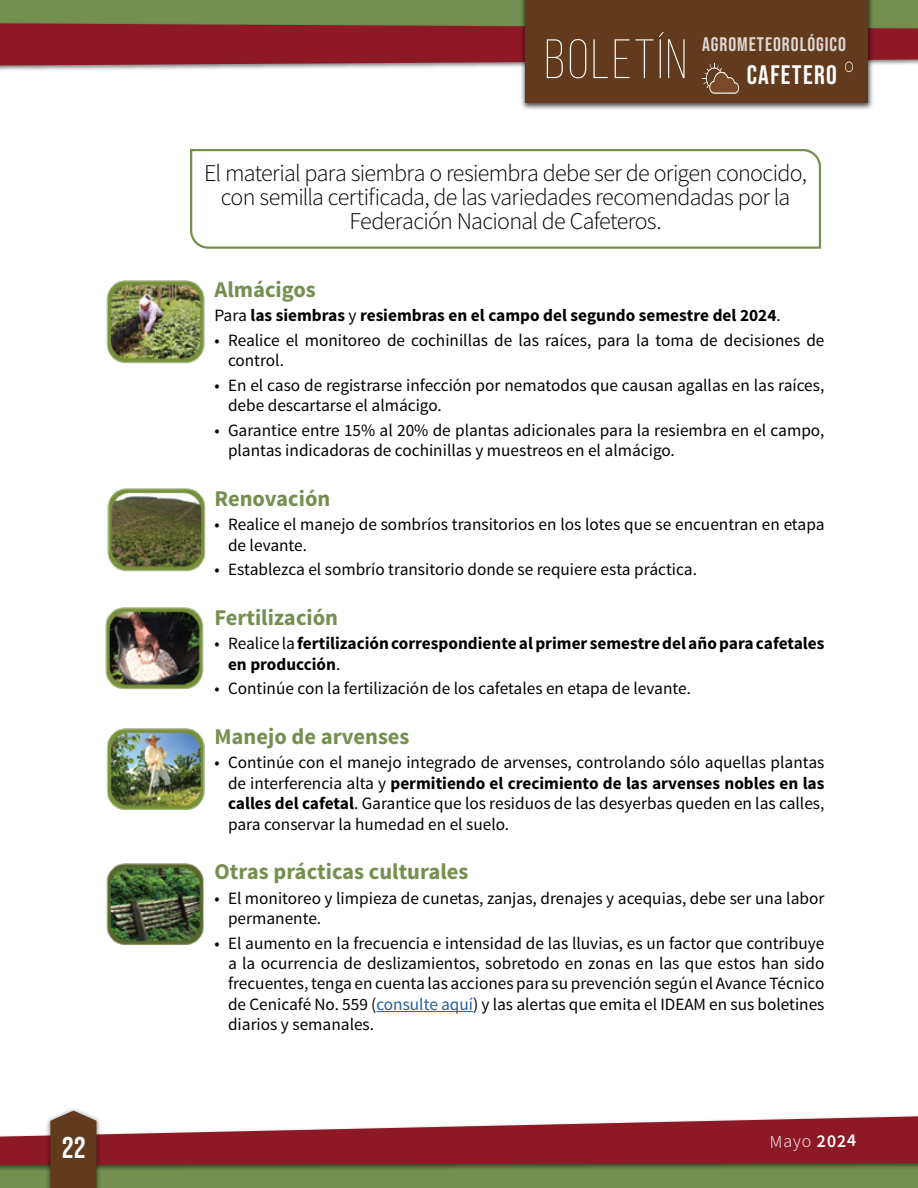
<style>
.page{position:relative;width:918px;height:1188px;background:#fff}
.page>*{position:absolute;margin:0;border:0;box-sizing:border-box;transform-origin:0 0}
.t1{font:300 55.35px "Bebas Neue";letter-spacing:.05em;color:#fff}
.t2{font:30px "Bebas Neue";color:#fff}
.t3{font:26.85px "Bebas Neue";letter-spacing:.05em;color:#fff}
.t4{font:300 24px/24px "Source Sans Pro";letter-spacing:-.03em;color:#000;text-align:center}
.t5{font:700 22.5px "Source Sans Pro";color:#758f50}
.t6{font:19.65px "Bebas Neue";letter-spacing:.05em;color:#fff}
.t7{font:300 18px "Source Sans Pro";color:#fff}
.t8{font:17.25px/20.4px "Source Sans Pro";color:#000}
.t9{font:700 17.25px/20.4px "Source Sans Pro";color:#000}
.s1{font-weight:400}
.s2{font-weight:700}
.s3{color:#215e9e}
.s4{font-weight:600}
</style>
<div class="page">
<div style="left:0;top:1143px;width:918px;height:45px;background:#758f50"></div>
<div style="left:0;top:0;width:918px;height:55px;background:#758f50"></div>
<div style="left:0;top:1114px;width:918px;height:58px;background:#000;opacity:.5"></div>
<svg style="left:0;top:1116px;width:918px;height:49px;fill:#8d1925"></svg>
<div style="left:520px;top:0;width:354px;height:111px;background:#000;opacity:.75"></div>
<div style="left:526px;top:0;width:342px;height:103px;background:#623a1d"></div>
<svg style="left:0;top:23px;width:918px;height:71px"></svg>
<div style="left:45px;top:1107px;width:57px;height:81px;background:#000;opacity:.5"></div>
<svg style="left:50px;top:1111px;width:47px;height:77px;background:#6a452a"></svg>
<hr style="left:376px;top:1011px;width:97px;height:1px;background:#215e9e">
<img style="left:106px;top:280px;width:99px;height:84px">
<img style="left:107px;top:488px;width:99px;height:84px">
<img style="left:105px;top:607px;width:99px;height:83px">
<img style="left:106px;top:728px;width:99px;height:82px">
<img style="left:106px;top:863px;width:98px;height:82px">
<svg style="left:190px;top:149px;width:632px;height:100px"></svg>
<h1 class="t1" style="left:545px;top:30px;width:144px">BOLETÍN</h1>
<p class="t6" style="left:702px;top:33px;width:145px">AGROMETEOROLÓGICO</p>
<h3 class="t3" style="left:747px;top:60px;width:92px">CAFETERO</h3>
<h3 class="t4" style="left:204px;top:161px;width:604px">El material para siembra o resiembra debe ser de origen conocido, con semilla certificada, de las variedades recomendadas por la<br>Federación Nacional de Cafeteros.</h3>
<h3 class="t5" style="left:215px;top:275px;width:103px">Almácigos</h3>
<p class="t9" style="left:215px;top:306px;width:568px"><span class="s1">Para</span> las siembras <span class="s1">y</span> resiembras en el campo del segundo semestre del 2024<span class="s1">.</span></p>
<p class="t8" style="left:228px;top:330px;width:598px;text-indent:-14px">• Realice el monitoreo de cochinillas de las raíces, para la toma de decisiones de control.</p>
<p class="t8" style="left:228px;top:375px;width:598px;text-indent:-14px">• En el caso de registrarse infección por nematodos que causan agallas en las raíces, debe descartarse el almácigo.</p>
<p class="t8" style="left:228px;top:420px;width:598px;text-indent:-14px">• Garantice entre 15% al 20% de plantas adicionales para la resiembra en el campo, plantas indicadoras de cochinillas y muestreos en el almácigo.</p>
<h3 class="t5" style="left:215px;top:484px;width:117px">Renovación</h3>
<p class="t8" style="left:228px;top:515px;width:598px;text-indent:-14px">• Realice el manejo de sombríos transitorios en los lotes que se encuentran en etapa de levante.</p>
<p class="t8" style="left:215px;top:560px;width:484px">• Establezca el sombrío transitorio donde se requiere esta práctica.</p>
<h3 class="t5" style="left:215px;top:603px;width:125px">Fertilización</h3>
<p class="t9" style="left:228px;top:634px;width:598px;text-indent:-14px"><span class="s1">• Realice la</span> fertilización correspondiente al primer semestre del año para cafetales en producción<span class="s1">.</span></p>
<p class="t8" style="left:215px;top:679px;width:478px">• Continúe con la fertilización de los cafetales en etapa de levante.</p>
<h3 class="t5" style="left:215px;top:722px;width:197px">Manejo de arvenses</h3>
<p class="t8" style="left:228px;top:753px;width:598px;text-align:justify;text-indent:-14px">• Continúe con el manejo integrado de arvenses, controlando sólo aquellas plantas de interferencia alta y <span class="s2">permitiendo el crecimiento de las arvenses nobles en las calles del cafetal</span>. Garantice que los residuos de las desyerbas queden en las calles, para conservar la humedad en el suelo.</p>
<h3 class="t5" style="left:215px;top:857px;width:255px">Otras prácticas culturales</h3>
<p class="t8" style="left:228px;top:888px;width:598px;text-indent:-14px">• El monitoreo y limpieza de cunetas, zanjas, drenajes y acequias, debe ser una labor permanente.</p>
<p class="t8" style="left:228px;top:933px;width:598px;text-align:justify;text-indent:-14px">• El aumento en la frecuencia e intensidad de las lluvias, es un factor que contribuye a la ocurrencia de deslizamientos, sobretodo en zonas en las que estos han sido frecuentes, tenga en cuenta las acciones para su prevención según el Avance Técnico de Cenicafé No. 559 (<span class="s3">consulte aquí</span>) y las alertas que emita el IDEAM en sus boletines diarios y semanales.</p>
<h2 class="t2" style="left:62px;top:1131px;width:25px">22</h2>
<p class="t7" style="left:769px;top:1131px;width:88px;rotate:-1deg">Mayo <span class="s4">2024</span></p>
</div>
